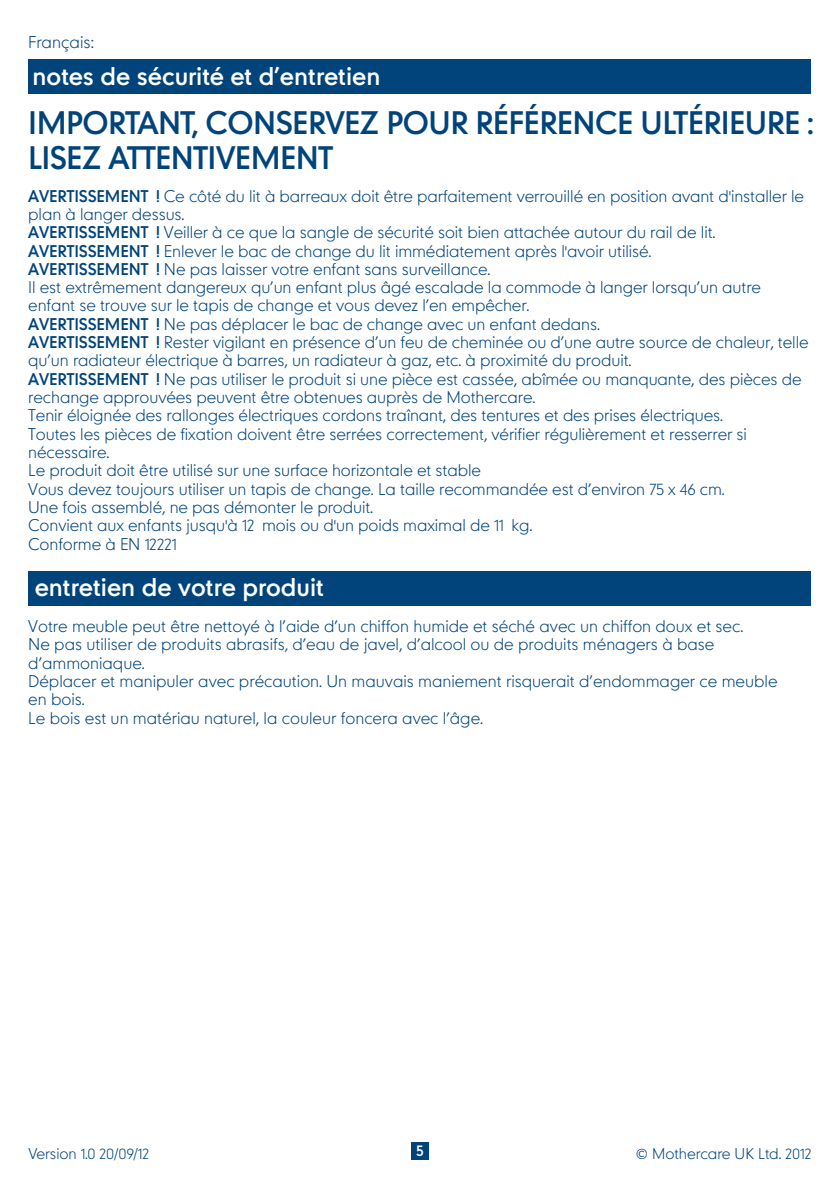
<style>
.page{position:relative;width:840px;height:1191px;background:#fff}
.page>*{position:absolute;margin:0;border:0;box-sizing:border-box;transform-origin:0 0}
.t1{font:29.2px/35.2px "Mothercare";letter-spacing:-.02em;color:#00447b}
.t2{font:23.2px "Mothercare";color:#fff}
.t3{font:100 15.4px "Mothercare";color:#00447b}
.t4{font:100 15.2px/18.4px "Mothercare";letter-spacing:-.005em;color:#00447b}
.t5{font:100 14px "Mothercare";color:#00447b}
.t6{font:14px "Mothercare";color:#fff}
.s1{font-weight:400}
</style>
<div class="page">
<div style="left:411px;top:1142px;width:17px;height:17px;background:#00447b"></div>
<div style="left:28px;top:59px;width:782px;height:35px;background:#00447b"></div>
<div style="left:28px;top:571px;width:782px;height:35px;background:#00447b"></div>
<p class="t3" style="left:28px;top:31px;width:67px">Français:</p>
<h2 class="t2" style="left:33px;top:59px;width:349px">notes de sécurité et d’entretien</h2>
<h1 class="t1" style="left:28px;top:104px;width:786px">IMPORTANT, CONSERVEZ POUR RÉFÉRENCE ULTÉRIEURE :<br>LISEZ ATTENTIVEMENT</h1>
<p class="t4" style="left:28px;top:186px;width:781px"><span class="s1">AVERTISSEMENT !</span> Ce côté du lit à barreaux doit être parfaitement verrouillé en position avant d'installer le plan à langer dessus.<br><span class="s1">AVERTISSEMENT !</span> Veiller à ce que la sangle de sécurité soit bien attachée autour du rail de lit.<br><span class="s1">AVERTISSEMENT !</span> Enlever le bac de change du lit immédiatement après l'avoir utilisé.<br><span class="s1">AVERTISSEMENT !</span> Ne pas laisser votre enfant sans surveillance.<br>Il est extrêmement dangereux qu’un enfant plus âgé escalade la commode à langer lorsqu’un autre enfant se trouve sur le tapis de change et vous devez l’en empêcher.<br><span class="s1">AVERTISSEMENT !</span> Ne pas déplacer le bac de change avec un enfant dedans.<br><span class="s1">AVERTISSEMENT !</span> Rester vigilant en présence d’un feu de cheminée ou d’une autre source de chaleur, telle qu’un radiateur électrique à barres, un radiateur à gaz, etc. à proximité du produit.<br><span class="s1">AVERTISSEMENT !</span> Ne pas utiliser le produit si une pièce est cassée, abîmée ou manquante, des pièces de rechange approuvées peuvent être obtenues auprès de Mothercare.<br>Tenir éloignée des rallonges électriques cordons traînant, des tentures et des prises électriques.<br>Toutes les pièces de fixation doivent être serrées correctement, vérifier régulièrement et resserrer si nécessaire.<br>Le produit doit être utilisé sur une surface horizontale et stable<br>Vous devez toujours utiliser un tapis de change. La taille recommandée est d’environ 75 x 46 cm.<br>Une fois assemblé, ne pas démonter le produit.<br>Convient aux enfants jusqu'à 12 mois ou d'un poids maximal de 11 kg.<br>Conforme à EN 12221</p>
<h2 class="t2" style="left:35px;top:571px;width:291px">entretien de votre produit</h2>
<p class="t4" style="left:28px;top:616px;width:750px">Votre meuble peut être nettoyé à l’aide d’un chiffon humide et séché avec un chiffon doux et sec.<br>Ne pas utiliser de produits abrasifs, d’eau de javel, d’alcool ou de produits ménagers à base d’ammoniaque.<br>Déplacer et manipuler avec précaution. Un mauvais maniement risquerait d’endommager ce meuble en bois.<br>Le bois est un matériau naturel, la couleur foncera avec l’âge.</p>
<p class="t5" style="left:28px;top:1144px;width:122px">Version 1.0 20/09/12</p>
<p class="t6" style="left:416px;top:1141px;width:8px">5</p>
<p class="t5" style="left:635px;top:1144px;width:177px">© Mothercare UK Ltd. 2012</p>
</div>
